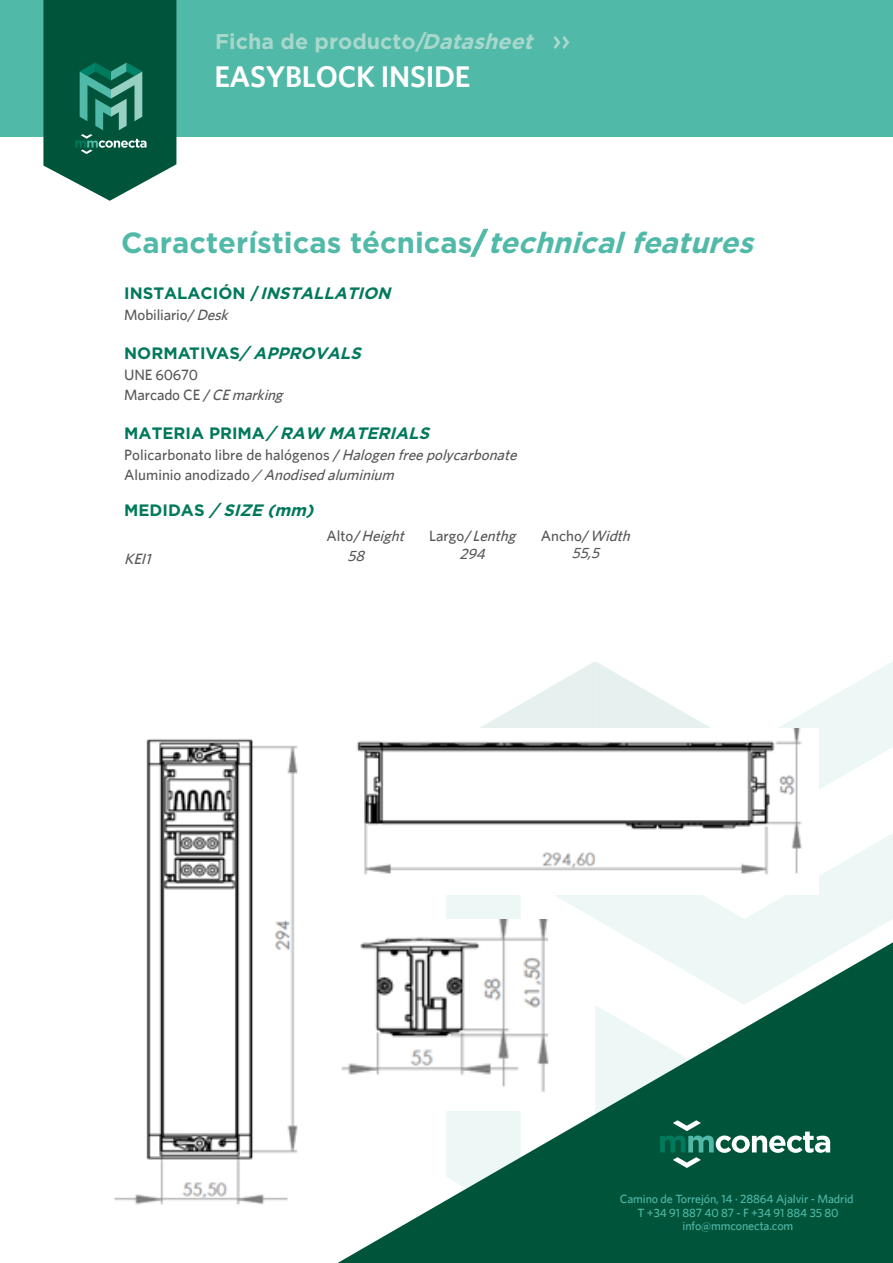
<style>
.page{position:relative;width:893px;height:1263px;background:#fff}
.page>*{position:absolute;margin:0;border:0;box-sizing:border-box;transform-origin:0 0}
.t1{font:600 30px "Whitney";letter-spacing:-.01em;color:#fff}
.t2{font:700 29.1px "Gotham";color:#51b9a8}
.t3{font:700 21.45px "Gotham";color:#a8d7cc}
.t4{font:700 16.5px "Gotham";color:#00795c}
.t5{font:italic 700 16.5px "Gotham";color:#00795c}
.t6{font:italic 700 16.5px "Gotham";color:#00795b}
.t7{font:500 15px/19.8px "Whitney";color:#575756}
.t8{font:italic 500 15px/18px "Whitney";color:#575756;text-align:center}
.t9{font:500 12px/13.5px "Whitney";letter-spacing:-.01em;color:#51b9a8;text-align:center}
.s1{font-style:italic}
.s2{font-style:normal}
</style>
<div class="page">
<svg style="left:574px;top:661px;width:319px;height:13px"></svg>
<div style="left:0;top:0;width:893px;height:136px;background:#51b9a8"></div>
<svg style="left:554px;top:36px;width:15px;height:13px"></svg>
<svg style="left:43px;top:0;width:133px;height:201px;background:#216d56"></svg>
<svg style="left:337px;top:674px;width:556px;height:589px"></svg>
<svg style="left:595px;top:1005px;width:298px;height:258px;background:#266e58"></svg>
<img style="left:114px;top:739px;width:184px;height:466px">
<img style="left:341px;top:728px;width:478px;height:166px">
<img style="left:341px;top:920px;width:213px;height:190px">
<h3 class="t3" style="left:215px;top:27px;width:326px">Ficha de producto/<span class="s1">Datasheet</span></h3>
<h1 class="t1" style="left:214px;top:58px;width:258px">EASYBLOCK INSIDE</h1>
<h2 class="t2" style="left:121px;top:223px;width:643px">Características técnicas/ <span class="s1">technicalfeatures</span></h2>
<p class="t4" style="left:124px;top:282px;width:273px">I N S T A L A C I Ó N / <span class="s1">INSTALLATION</span></p>
<p class="t7" style="left:124px;top:304px;width:110px">Mobiliario/<span class="s1">Desk</span></p>
<p class="t4" style="left:124px;top:342px;width:244px">NORMATIVAS<span class="s1">/APPROVALS</span></p>
<p class="t7" style="left:124px;top:365px;width:164px">UNE 60670<br>Marcado CE /<span class="s1">CEmarking</span></p>
<p class="t5" style="left:124px;top:422px;width:312px"><span class="s2">MATERIA PRIMA</span> /RAW MATERIALS</p>
<p class="t7" style="left:124px;top:444px;width:398px;line-height:20.2px">Policarbonato libre de halógenos / <span class="s1">Halogenfreepolycarbonate<br></span>Aluminio anodizado <span class="s1">/ Anodisedaluminium</span></p>
<p class="t6" style="left:124px;top:500px;width:196px"><span class="s2">M E D I D A S</span> /SIZE (mm)</p>
<p class="t8" style="left:327px;top:526px;width:83px"><span class="s2">Alto/</span>Height</p>
<p class="t8" style="left:124px;top:549px;width:32px">KEI1</p>
<p class="t8" style="left:348px;top:546px;width:23px">58</p>
<p class="t8" style="left:429px;top:526px;width:92px"><span class="s2">Largo/</span>Lenthg<br>294</p>
<p class="t8" style="left:541px;top:527px;width:95px;line-height:17.1px"><span class="s2">Ancho/</span>Width<br>55,5</p>
<p class="t9" style="left:620px;top:1192px;width:235px">Camino de Torrejón, 14 · 28864 Ajalvir - Madrid<br>T +34 91 887 40 87 - F +34 91 884 35 80 info@mmconecta.com</p>
</div>
